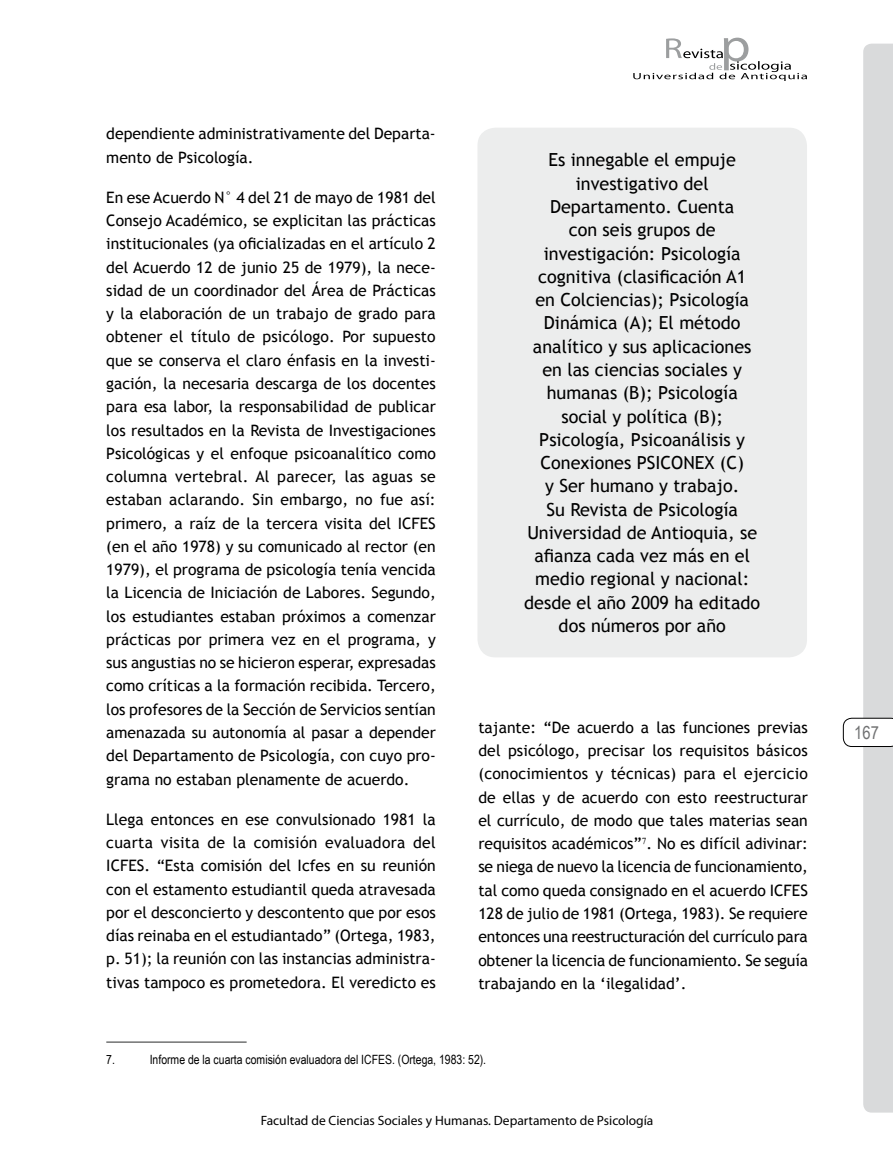
<style>
.page{position:relative;width:893px;height:1149px;background:#fff}
.page>*{position:absolute;margin:0;border:0;box-sizing:border-box;transform-origin:0 0}
.t1{font:18px/23.2px "Trebuchet MS";color:#000;text-align:center}
.t2{font:18px "Arial Narrow";color:#707172}
.t3{font:15.75px/23.2px "Trebuchet MS";color:#000;text-align:justify}
.t4{font:13.5px "Myriad Pro";color:#000}
.t5{font:12.75px "Arial Narrow";color:#000}
</style>
<div class="page">
<svg style="left:843px;top:44px;width:50px;height:1068px"></svg>
<svg style="left:633px;top:38px;width:174px;height:43px"></svg>
<div style="left:477px;top:128px;width:330px;height:529px;background:#eceded;border-radius:18px"></div>
<hr style="left:106px;top:1041px;width:141px;height:1px;background:#707172">
<p class="t3" style="left:106px;top:122px;width:331px">dependiente administrativamente del Departa&shy;mento de Psicología.</p>
<p class="t3" style="left:106px;top:186px;width:331px">En ese Acuerdo N° 4 del 21 de mayo de 1981 del Consejo Académico, se explicitan las prácticas institucionales (ya oficializadas en el artículo 2 del Acuerdo 12 de junio 25 de 1979), la nece&shy;sidad de un coordinador del Área de Prácticas y la elaboración de un trabajo de grado para obtener el título de psicólogo. Por supuesto que se conserva el claro énfasis en la investi&shy;gación, la necesaria descarga de los docentes para esa labor, la responsabilidad de publicar los resultados en la Revista de Investigaciones Psicológicas y el enfoque psicoanalítico como columna vertebral. Al parecer, las aguas se estaban aclarando. Sin embargo, no fue así: primero, a raíz de la tercera visita del ICFES (en el año 1978) y su comunicado al rector (en 1979), el programa de psicología tenía vencida la Licencia de Iniciación de Labores. Segundo, los estudiantes estaban próximos a comenzar prácticas por primera vez en el programa, y sus angustias no se hicieron esperar, expresadas como críticas a la formación recibida. Tercero, los profesores de la Sección de Servicios sentían amenazada su autonomía al pasar a depender del Departamento de Psicología, con cuyo pro&shy;grama no estaban plenamente de acuerdo.</p>
<p class="t3" style="left:106px;top:807px;width:331px">Llega entonces en ese convulsionado 1981 la cuarta visita de la comisión evaluadora del ICFES. “Esta comisión del Icfes en su reunión con el estamento estudiantil queda atravesada por el desconcierto y descontento que por esos días reinaba en el estudiantado” (Ortega, 1983, p. 51); la reunión con las instancias administra&shy;tivas tampoco es prometedora. El veredicto es</p>
<p class="t1" style="left:524px;top:149px;width:237px">Es innegable el empuje investigativo del<br>Departamento. Cuenta<br>con seis grupos de investigación: Psicología cognitiva (clasificación A1<br>en Colciencias); Psicología<br>Dinámica (A); El método analítico y sus aplicaciones en las ciencias sociales y humanas (B); Psicología social y política (B);<br>Psicología, Psicoanálisis y<br>Conexiones PSICONEX (C)<br>y Ser humano y trabajo.<br>Su Revista de Psicología<br>Universidad de Antioquia, se afianza cada vez más en el medio regional y nacional: desde el año 2009 ha editado dos números por año</p>
<p class="t3" style="left:478px;top:715px;width:331px">tajante: “De acuerdo a las funciones previas del psicólogo, precisar los requisitos básicos (conocimientos y técnicas) para el ejercicio de ellas y de acuerdo con esto reestructurar el currículo, de modo que tales materias sean requisitos académicos”<sup>7</sup>. No es difícil adivinar: se niega de nuevo la licencia de funcionamiento, tal como queda consignado en el acuerdo ICFES 128 de julio de 1981 (Ortega, 1983). Se requiere entonces una reestructuración del currículo para obtener la licencia de funcionamiento. Se seguía trabajando en la ‘ilegalidad’.</p>
<p class="t5" style="left:106px;top:1049px;width:10px">7.</p>
<p class="t5" style="left:150px;top:1049px;width:338px">Informe de la cuarta comisión evaluadora del ICFES. (Ortega, 1983: 52).</p>
<p class="t4" style="left:261px;top:1111px;width:394px">Facultad de Ciencias Sociales y Humanas. Departamento de Psicología</p>
<p class="t2" style="left:854px;top:719px;width:26px">167</p>
</div>
